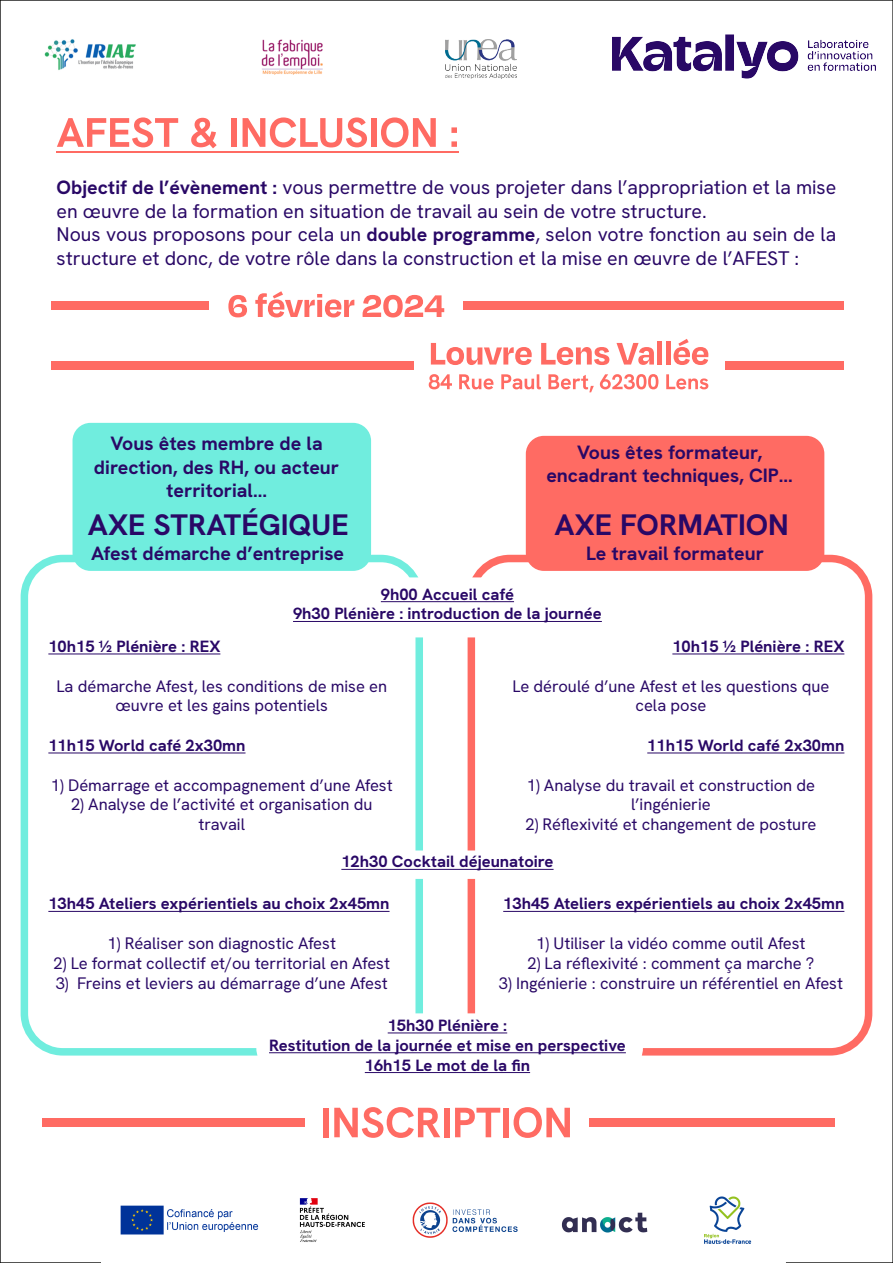
<style>
.page{position:relative;width:893px;height:1263px;background:#fff}
.page>*{position:absolute;margin:0;border:0;box-sizing:border-box;transform-origin:0 0}
.t1{font:700 30px "HK Grotesk";color:#290866}
.t2{font:19.5px/23.4px "HK Grotesk";color:#290866}
.t3{font:700 19.5px/23.4px "HK Grotesk";color:#290866;text-align:center}
.t4{font:16.5px/19.8px "HK Grotesk";color:#290866;text-align:center}
.t5{font:700 16.5px/19.8px "HK Grotesk";color:#290866;text-align:center}
.s1{font-weight:700}
</style>
<div class="page">
<div style="left:73px;top:423px;width:298px;height:148px;background:#70edde;border-radius:18px"></div>
<div style="left:526px;top:436px;width:298px;height:135px;background:#ff6b63;border-radius:18px"></div>
<div style="left:21px;top:555px;width:402px;height:500px;border:8px solid #70edde;border-radius:38px"></div>
<div style="left:468px;top:555px;width:404px;height:500px;border:8px solid #ff6b63;border-radius:38px"></div>
<div style="left:254px;top:577px;width:387px;height:60px;background:#fff;border-radius:30px"></div>
<div style="left:51px;top:361px;width:793px;height:8px;background:#ff6b63"></div>
<div style="left:51px;top:301px;width:793px;height:8px;background:#ff6b63"></div>
<div style="left:210px;top:287px;width:253px;height:34px;background:#fff"></div>
<div style="left:414px;top:348px;width:311px;height:34px;background:#fff"></div>
<img style="left:612px;top:17px;width:281px;height:79px">
<img style="left:120px;top:1196px;width:632px;height:48px">
<svg style="left:57px;top:117px;width:121px;height:30px"></svg>
<svg style="left:191px;top:118px;width:26px;height:30px"></svg>
<div style="left:232px;top:118px;width:5px;height:29px;background:#ff6b63"></div>
<svg style="left:243px;top:117px;width:124px;height:30px"></svg>
<div style="left:371px;top:118px;width:6px;height:29px;background:#ff6b63"></div>
<svg style="left:381px;top:117px;width:55px;height:30px"></svg>
<svg style="left:451px;top:127px;width:6px;height:20px"></svg>
<hr style="left:57px;top:151px;width:402px;height:2px;background:#ff6b63">
<img style="left:261px;top:39px;width:62px;height:36px">
<img style="left:44px;top:39px;width:92px;height:31px">
<img style="left:445px;top:40px;width:72px;height:38px">
<hr style="left:381px;top:601px;width:133px;height:1px;background:#290866">
<hr style="left:293px;top:621px;width:309px;height:1px;background:#290866">
<div style="left:256px;top:850px;width:387px;height:29px;background:#fff;border-radius:14px"></div>
<div style="left:256px;top:1013px;width:387px;height:67px;background:#fff;border-radius:32px"></div>
<hr style="left:341px;top:869px;width:213px;height:1px;background:#290866">
<hr style="left:388px;top:1032px;width:119px;height:1px;background:#290866">
<hr style="left:269px;top:1052px;width:357px;height:1px;background:#290866">
<hr style="left:365px;top:1072px;width:165px;height:1px;background:#290866">
<svg style="left:228px;top:295px;width:19px;height:22px"></svg>
<svg style="left:255px;top:291px;width:99px;height:26px"></svg>
<svg style="left:363px;top:295px;width:81px;height:22px"></svg>
<svg style="left:431px;top:343px;width:101px;height:22px"></svg>
<svg style="left:541px;top:343px;width:68px;height:22px"></svg>
<svg style="left:616px;top:343px;width:38px;height:22px"></svg>
<div style="left:657px;top:341px;width:5px;height:24px;background:#ff6b63"></div>
<div style="left:666px;top:341px;width:5px;height:24px;background:#ff6b63"></div>
<svg style="left:673px;top:339px;width:35px;height:26px"></svg>
<div style="left:42px;top:1118px;width:792px;height:9px;background:#ff6b63"></div>
<div style="left:305px;top:1105px;width:283px;height:34px;background:#fff"></div>
<hr style="left:48px;top:654px;width:172px;height:1px;background:#290866">
<hr style="left:48px;top:753px;width:198px;height:1px;background:#290866">
<hr style="left:48px;top:911px;width:342px;height:1px;background:#290866">
<hr style="left:672px;top:654px;width:172px;height:1px;background:#290866">
<hr style="left:647px;top:753px;width:197px;height:1px;background:#290866">
<hr style="left:503px;top:911px;width:341px;height:1px;background:#290866">
<div style="left:323px;top:1108px;width:6px;height:29px;background:#ff6b63"></div>
<svg style="left:334px;top:1107px;width:106px;height:31px"></svg>
<div style="left:444px;top:1108px;width:5px;height:29px;background:#ff6b63"></div>
<svg style="left:455px;top:1108px;width:45px;height:29px"></svg>
<div style="left:504px;top:1108px;width:5px;height:29px;background:#ff6b63"></div>
<svg style="left:514px;top:1107px;width:56px;height:31px"></svg>
<svg style="left:429px;top:374px;width:23px;height:15px"></svg>
<svg style="left:459px;top:374px;width:34px;height:15px"></svg>
<svg style="left:501px;top:374px;width:40px;height:15px"></svg>
<svg style="left:548px;top:374px;width:46px;height:18px"></svg>
<svg style="left:600px;top:374px;width:58px;height:15px"></svg>
<svg style="left:666px;top:374px;width:42px;height:15px"></svg>
<p class="t2" style="left:57px;top:175px;width:781px"><span class="s1">Objectif de l’évènement :</span> vous permettre de vous projeter dans l’appropriation et la mise en œuvre de la formation en situation de travail au sein de votre structure.<br>Nous vous proposons pour cela un <span class="s1">double programme</span>, selon votre fonction au sein de la structure et donc, de votre rôle dans la construction et la mise en œuvre de l’AFEST :</p>
<p class="t3" style="left:94px;top:431px;width:247px">Vous êtes membre de la direction, des RH, ou acteur territorial...</p>
<p class="t3" style="left:546px;top:440px;width:248px">Vous êtes formateur, encadrant techniques, CIP...</p>
<h1 class="t1" style="left:88px;top:505px;width:262px">AXE STRATÉGIQUE</h1>
<h1 class="t1" style="left:555px;top:505px;width:236px">AXE FORMATION</h1>
<p class="t3" style="left:91px;top:541px;width:255px">Afest démarche d’entreprise</p>
<p class="t3" style="left:586px;top:541px;width:180px">Le travail formateur</p>
<p class="t5" style="left:293px;top:584px;width:310px">9h00 Accueil café<br>9h30 Plénière : introduction de la journée</p>
<p class="t5" style="left:48px;top:636px;width:174px">10h15 ½ Plénière : REX</p>
<p class="t4" style="left:56px;top:675px;width:332px">La démarche Afest, les conditions de mise en œuvre et les gains potentiels</p>
<p class="t5" style="left:48px;top:735px;width:199px">11h15 World café 2x30mn</p>
<p class="t4" style="left:51px;top:774px;width:343px">1) Démarrage et accompagnement d’une Afest</p>
<p class="t4" style="left:71px;top:794px;width:303px">2) Analyse de l’activité et organisation du travail</p>
<p class="t5" style="left:672px;top:636px;width:174px">10h15 ½ Plénière : REX</p>
<p class="t4" style="left:512px;top:675px;width:319px">Le déroulé d’une Afest et les questions que cela pose</p>
<p class="t5" style="left:647px;top:735px;width:199px">11h15 World café 2x30mn</p>
<p class="t4" style="left:527px;top:774px;width:290px">1) Analyse du travail et construction de l’ingénierie</p>
<p class="t4" style="left:525px;top:814px;width:293px">2) Réflexivité et changement de posture</p>
<p class="t5" style="left:341px;top:851px;width:214px">12h30 Cocktail déjeunatoire</p>
<p class="t5" style="left:48px;top:893px;width:343px">13h45 Ateliers expérientiels au choix 2x45mn</p>
<p class="t4" style="left:108px;top:933px;width:230px">1) Réaliser son diagnostic Afest</p>
<p class="t4" style="left:54px;top:953px;width:338px">2) Le format collectif et/ou territorial en Afest</p>
<p class="t4" style="left:56px;top:972px;width:334px">3) Freins et leviers au démarrage d’une Afest</p>
<p class="t5" style="left:503px;top:893px;width:343px">13h45 Ateliers expérientiels au choix 2x45mn</p>
<p class="t4" style="left:536px;top:933px;width:271px">1) Utiliser la vidéo comme outil Afest</p>
<p class="t4" style="left:527px;top:953px;width:289px">2) La réflexivité : comment ça marche ?</p>
<p class="t4" style="left:499px;top:972px;width:346px">3) Ingénierie : construire un référentiel en Afest</p>
<p class="t5" style="left:269px;top:1015px;width:358px">15h30 Plénière :<br>Restitution de la journée et mise en perspective<br>16h15 Le mot de la fin</p>
</div>
